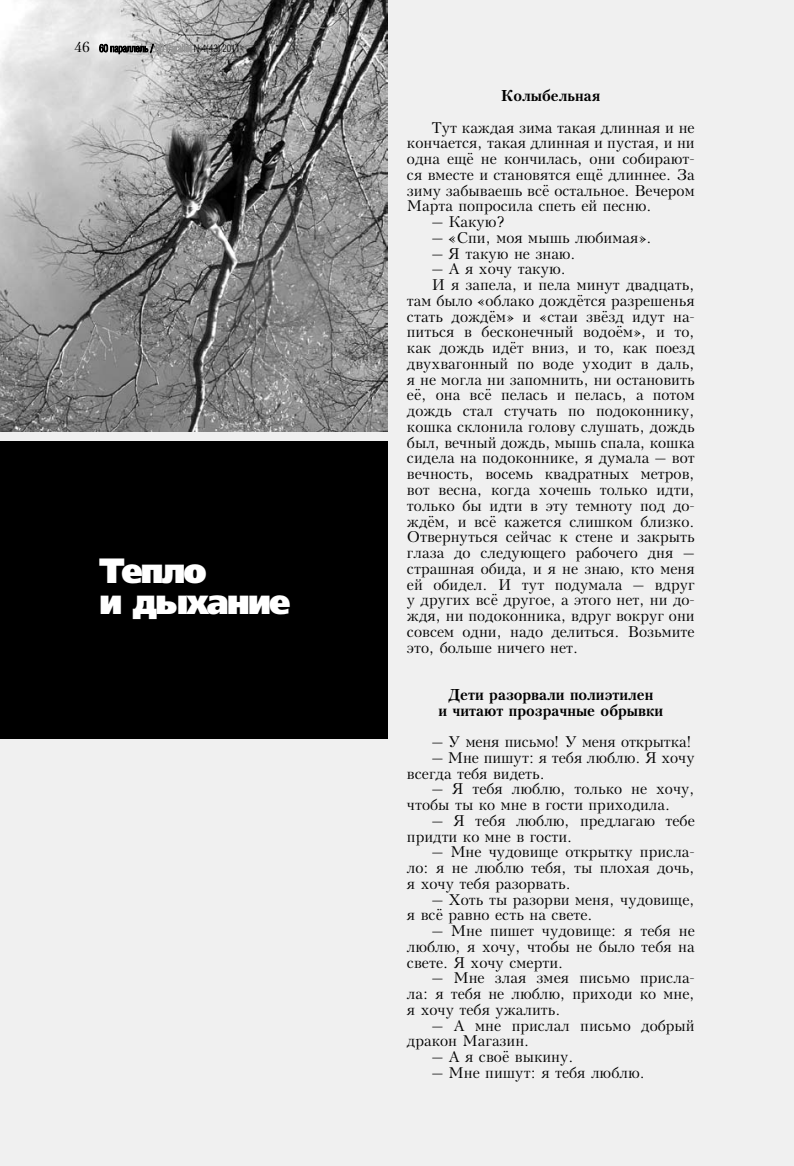
<style>
.page{position:relative;width:794px;height:1166px;background:#f0f0f0}
.page>*{position:absolute;margin:0;border:0;box-sizing:border-box;transform-origin:0 0}
.t1{font:35px/31.5px "Free Set Black C";letter-spacing:-.065em;color:#fff;scale:.96 1}
.t2{font:14.88px/15.8px "Kudrashov C";color:#000}
.t3{font:700 14.88px/15.8px "Kudrashov C";color:#000;text-align:center}
</style>
<div class="page">
<div style="left:0;top:441px;width:387px;height:298px;background:#000"></div>
<img style="left:0;top:0;width:387px;height:432px">
<svg style="left:99px;top:44px;width:92px;height:10px"></svg>
<h1 class="t1" style="left:99px;top:556px;width:201px">Тепло<br>и дыхание</h1>
<p class="t3" style="left:501px;top:88px;width:101px">Колыбельная</p>
<p class="t2" style="left:407px;top:120px;width:289px;text-align:justify;text-indent:25px">Тут каждая зима такая длинная и не кончается, такая длинная и пустая, и ни одна ещё не кончилась, они собирают&shy;ся вместе и становятся ещё длиннее. За зиму забываешь всё остальное. Вечером Марта попросила спеть ей песню.</p>
<p class="t2" style="left:432px;top:214px;width:76px">– Какую?</p>
<p class="t2" style="left:432px;top:230px;width:221px">– «Спи, моя мышь любимая».</p>
<p class="t2" style="left:432px;top:246px;width:146px">– Я такую не знаю.</p>
<p class="t2" style="left:432px;top:261px;width:136px">– А я хочу такую.</p>
<p class="t2" style="left:432px;top:277px;width:264px">И я запела, и пела минут двадцать,</p>
<p class="t2" style="left:407px;top:293px;width:289px">там было «облако дождётся разрешенья</p>
<p class="t2" style="left:407px;top:309px;width:289px">стать дождём» и «стаи звёзд идут на-</p>
<p class="t2" style="left:407px;top:325px;width:289px">питься в бесконечный водоём», и то,</p>
<p class="t2" style="left:407px;top:340px;width:289px">как дождь идёт вниз, и то, как поезд</p>
<p class="t2" style="left:407px;top:356px;width:289px">двухвагонный по воде уходит в даль,</p>
<p class="t2" style="left:407px;top:372px;width:289px">я не могла ни запомнить, ни остановить</p>
<p class="t2" style="left:407px;top:388px;width:289px">её, она всё пелась и пелась, а потом</p>
<p class="t2" style="left:407px;top:403px;width:289px">дождь стал стучать по подоконнику,</p>
<p class="t2" style="left:407px;top:419px;width:289px">кошка склонила голову слушать, дождь</p>
<p class="t2" style="left:407px;top:435px;width:289px">был, вечный дождь, мышь спала, кошка</p>
<p class="t2" style="left:407px;top:451px;width:289px">сидела на подоконнике, я думала – вот</p>
<p class="t2" style="left:407px;top:466px;width:289px">вечность, восемь квадратных метров,</p>
<p class="t2" style="left:407px;top:482px;width:289px">вот весна, когда хочешь только идти,</p>
<p class="t2" style="left:407px;top:498px;width:289px">только бы идти в эту темноту под до-</p>
<p class="t2" style="left:407px;top:514px;width:289px">ждём, и всё кажется слишком близко.</p>
<p class="t2" style="left:407px;top:529px;width:289px">Отвернуться сейчас к стене и закрыть</p>
<p class="t2" style="left:407px;top:545px;width:289px">глаза до следующего рабочего дня –</p>
<p class="t2" style="left:407px;top:561px;width:289px">страшная обида, и я не знаю, кто меня</p>
<p class="t2" style="left:407px;top:577px;width:289px">ей обидел. И тут подумала – вдруг</p>
<p class="t2" style="left:407px;top:592px;width:289px">у других всё другое, а этого нет, ни до-</p>
<p class="t2" style="left:407px;top:608px;width:289px">ждя, ни подоконника, вдруг вокруг они</p>
<p class="t2" style="left:407px;top:624px;width:289px">совсем одни, надо делиться. Возьмите</p>
<p class="t2" style="left:407px;top:640px;width:173px">это, больше ничего нет.</p>
<p class="t3" style="left:438px;top:686px;width:226px">Дети разорвали полиэтилен<br>и читают прозрачные обрывки</p>
<p class="t2" style="left:432px;top:734px;width:261px">– У меня письмо! У меня открытка!</p>
<p class="t2" style="left:407px;top:750px;width:289px;text-indent:25px">– Мне пишут: я тебя люблю. Я хочу всегда тебя видеть.</p>
<p class="t2" style="left:407px;top:781px;width:289px;text-indent:25px">– Я тебя люблю, только не хочу, чтобы ты ко мне в гости приходила.</p>
<p class="t2" style="left:407px;top:813px;width:289px;text-indent:25px">– Я тебя люблю, предлагаю тебе придти ко мне в гости.</p>
<p class="t2" style="left:407px;top:844px;width:289px;text-align:justify;text-indent:25px">– Мне чудовище открытку присла&shy;ло: я не люблю тебя, ты плохая дочь, я хочу тебя разорвать.</p>
<p class="t2" style="left:407px;top:892px;width:289px;text-indent:25px">– Хоть ты разорви меня, чудовище, я всё равно есть на свете.</p>
<p class="t2" style="left:407px;top:923px;width:289px;text-align:justify;text-indent:25px">– Мне пишет чудовище: я тебя не люблю, я хочу, чтобы не было тебя на свете. Я хочу смерти.</p>
<p class="t2" style="left:407px;top:970px;width:289px;text-align:justify;text-indent:25px">– Мне злая змея письмо присла&shy;ла: я тебя не люблю, приходи ко мне, я хочу тебя ужалить.</p>
<p class="t2" style="left:407px;top:1018px;width:289px;text-indent:25px">– А мне прислал письмо добрый дракон Магазин.</p>
<p class="t2" style="left:432px;top:1049px;width:143px">– А я своё выкину.</p>
<p class="t2" style="left:432px;top:1065px;width:215px">– Мне пишут: я тебя люблю.</p>
</div>
